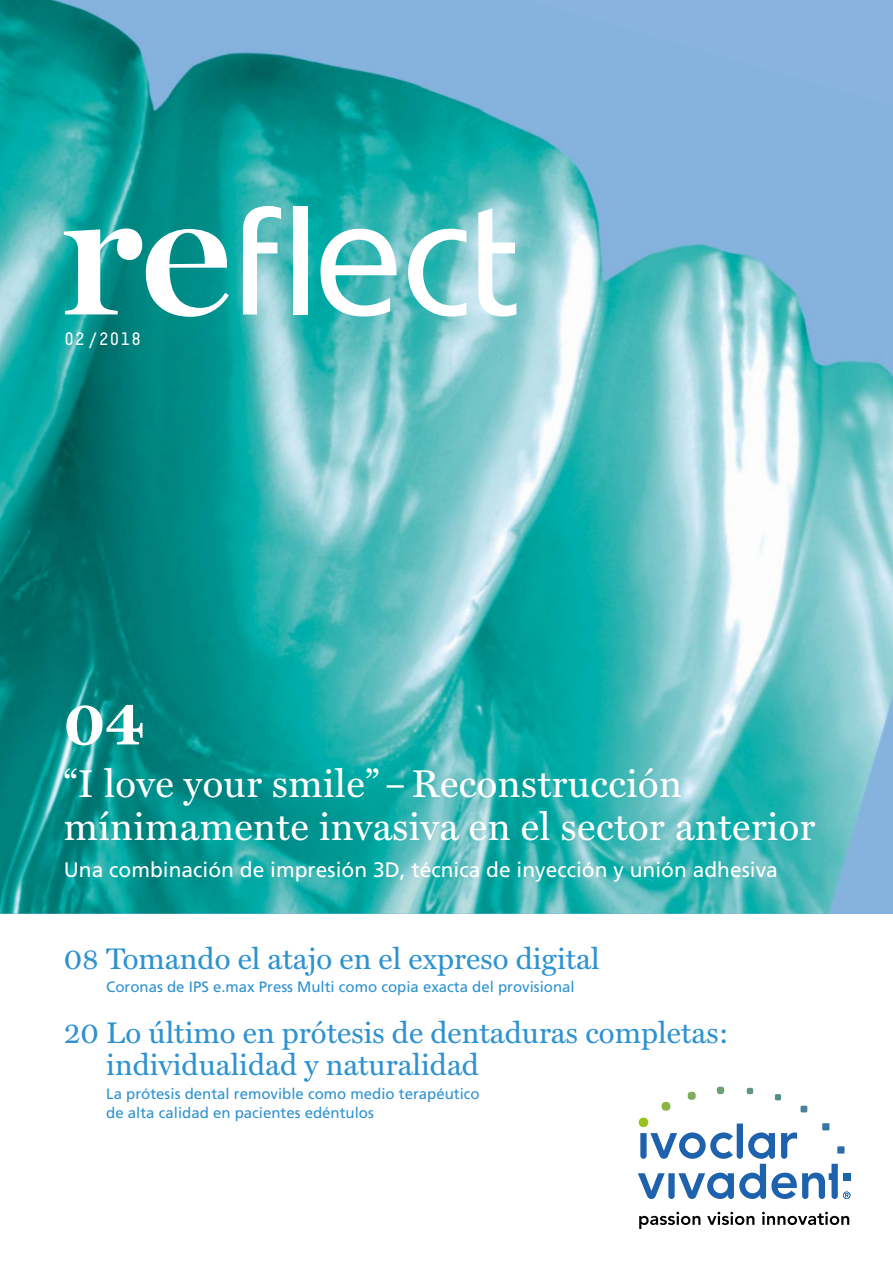
<style>
.page{position:relative;width:893px;height:1263px;background:#fff}
.page>*{position:absolute;margin:0;border:0;box-sizing:border-box;transform-origin:0 0}
.t1{font:700 63px "Miller Text";color:#fff}
.t2{font:39px/43.5px "Miller Text";letter-spacing:.01em;color:#fff}
.t3{font:30px "Miller Text";color:#2e92d0}
.t4{font:21px "Frutiger LT Std";color:#fff}
.t5{font:18px "Decima Mono";color:#fff}
.t6{font:15px/19.5px "Frutiger LT Std";color:#2e92d0}
</style>
<div class="page">
<img style="left:331px;top:0;width:270px;height:206px">
<img style="left:525px;top:21px;width:331px;height:259px">
<img style="left:659px;top:95px;width:234px;height:673px">
<img style="left:111px;top:0;width:220px;height:228px">
<img style="left:0;top:0;width:111px;height:239px">
<img style="left:727px;top:345px;width:166px;height:569px">
<img style="left:195px;top:206px;width:331px;height:318px">
<img style="left:450px;top:280px;width:330px;height:334px">
<img style="left:0;top:239px;width:241px;height:169px">
<img style="left:782px;top:534px;width:111px;height:380px">
<img style="left:0;top:408px;width:400px;height:256px">
<img style="left:323px;top:524px;width:331px;height:259px">
<img style="left:562px;top:598px;width:143px;height:316px">
<img style="left:838px;top:724px;width:55px;height:190px">
<img style="left:0;top:576px;width:303px;height:225px">
<img style="left:230px;top:664px;width:124px;height:250px">
<img style="left:617px;top:768px;width:144px;height:146px">
<img style="left:293px;top:783px;width:286px;height:131px">
<img style="left:0;top:801px;width:243px;height:113px">
<img style="left:286px;top:887px;width:100px;height:27px">
<svg style="left:478px;top:208px;width:38px;height:108px"></svg>
<svg style="left:243px;top:206px;width:38px;height:108px"></svg>
<svg style="left:320px;top:229px;width:77px;height:87px"></svg>
<div style="left:293px;top:206px;width:14px;height:108px;background:#fff"></div>
<svg style="left:408px;top:229px;width:58px;height:87px"></svg>
<svg style="left:64px;top:228px;width:165px;height:89px"></svg>
<svg style="left:638px;top:1086px;width:212px;height:113px"></svg>
<svg style="left:639px;top:1212px;width:61px;height:17px"></svg>
<svg style="left:707px;top:1212px;width:47px;height:13px"></svg>
<svg style="left:762px;top:1212px;width:87px;height:13px"></svg>
<p class="t5" style="left:64px;top:329px;width:79px">02 /2018</p>
<h1 class="t1" style="left:64px;top:685px;width:82px">04</h1>
<h2 class="t2" style="left:64px;top:761px;width:753px">“I love your smile” – Reconstrucción mínimamente invasiva en el sector anterior</h2>
<h3 class="t4" style="left:64px;top:858px;width:716px">Una combinación de impresión 3D, técnica de inyección y unión adhesiva</h3>
<h3 class="t3" style="left:64px;top:940px;width:537px">08 Tomando el atajo en el expreso digital</h3>
<p class="t6" style="left:106px;top:977px;width:470px">Coronas de IPS e.max Press Multi como copia exacta del provisional</p>
<h3 class="t3" style="left:64px;top:1015px;width:666px">20 Lo último en prótesis de dentaduras completas:</h3>
<h3 class="t3" style="left:106px;top:1047px;width:374px">individualidad y naturalidad</h3>
<p class="t6" style="left:106px;top:1084px;width:375px">La prótesis dental removible como medio terapéutico de alta calidad en pacientes edéntulos</p>
</div>
